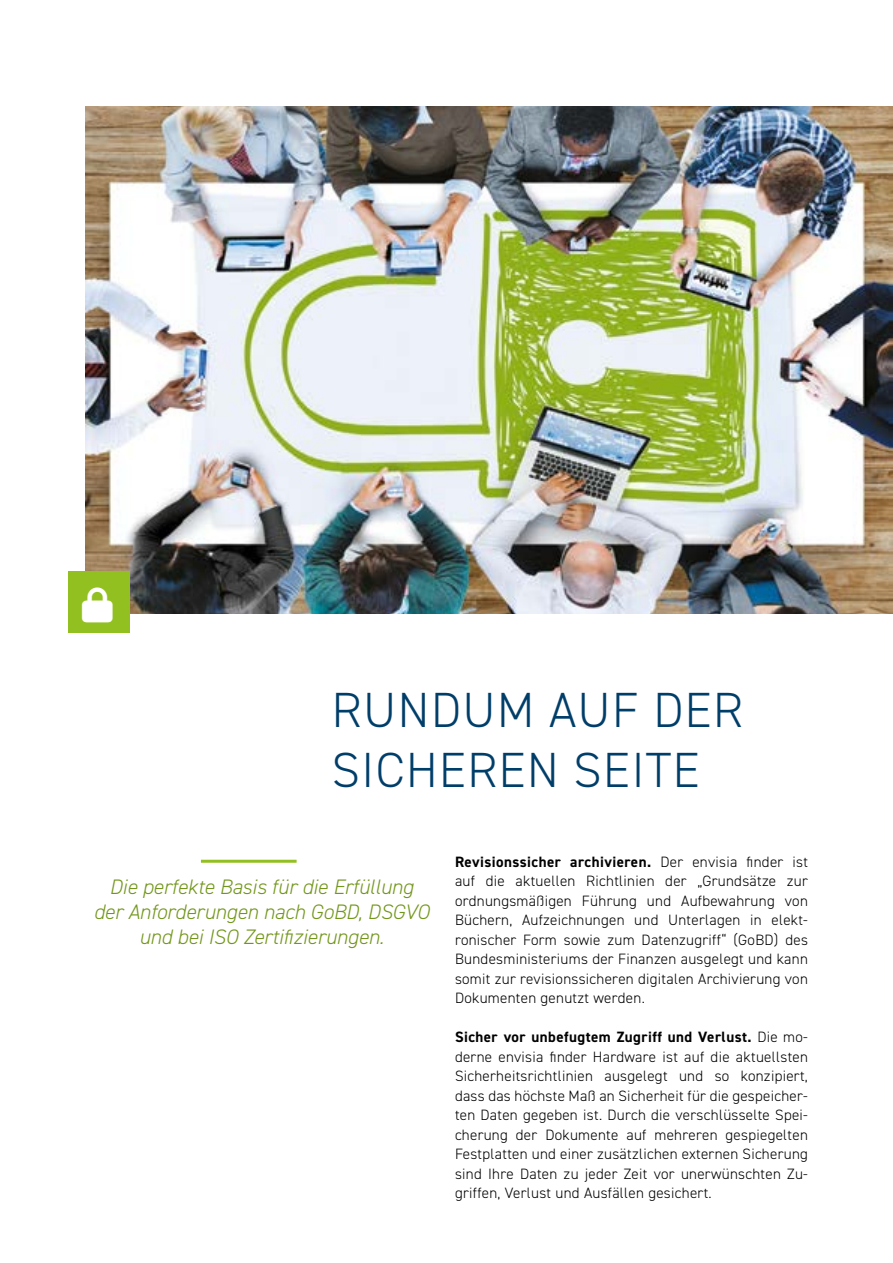
<style>
.page{position:relative;width:893px;height:1263px;background:#fff}
.page>*{position:absolute;margin:0;border:0;box-sizing:border-box;transform-origin:0 0}
.t1{font:300 49.5px/59.4px "DIN2014";letter-spacing:.03em;color:#003e6a}
.t2{font:italic 300 21px/25.2px "DIN2014";color:#72961a;text-align:center}
.t3{font:300 15px/19.5px "DIN2014";letter-spacing:.02em;color:#000;text-align:justify}
.s1{font-weight:700}
</style>
<div class="page">
<img style="left:85px;top:106px;width:808px;height:507px">
<hr style="left:201px;top:860px;width:96px;height:3px;background:#92c020">
<div style="left:68px;top:571px;width:62px;height:62px;background:#92c020"></div>
<h1 class="t1" style="left:332px;top:681px;width:413px">RUNDUM AUF DER<br>SICHEREN SEITE</h1>
<h2 class="t2" style="left:94px;top:874px;width:337px">Die perfekte Basis für die Erfüllung der Anforderungen nach GoBD, DSGVO und bei ISO Zertifizierungen.</h2>
<p class="t3" style="left:455px;top:852px;width:354px"><span class="s1">Revisionssicher archivieren.</span> Der envisia finder ist auf die aktuellen Richtlinien der „Grundsätze zur ordnungsmäßigen Führung und Aufbewahrung von Büchern, Aufzeichnungen und Unterlagen in elekt&shy;ronischer Form sowie zum Datenzugriff“ (GoBD) des Bundesministeriums der Finanzen ausgelegt und kann somit zur revisionssicheren digitalen Archivierung von Dokumenten genutzt werden.</p>
<p class="t3" style="left:455px;top:1027px;width:354px"><span class="s1">Sicher vor unbefugtem Zugriff und Verlust.</span> Die mo&shy;derne envisia finder Hardware ist auf die aktuellsten Sicherheitsrichtlinien ausgelegt und so konzipiert, dass das höchste Maß an Sicherheit für die gespeicher&shy;ten Daten gegeben ist. Durch die verschlüsselte Spei&shy;cherung der Dokumente auf mehreren gespiegelten Festplatten und einer zusätzlichen externen Sicherung sind Ihre Daten zu jeder Zeit vor unerwünschten Zu&shy;griffen, Verlust und Ausfällen gesichert.</p>
</div>
